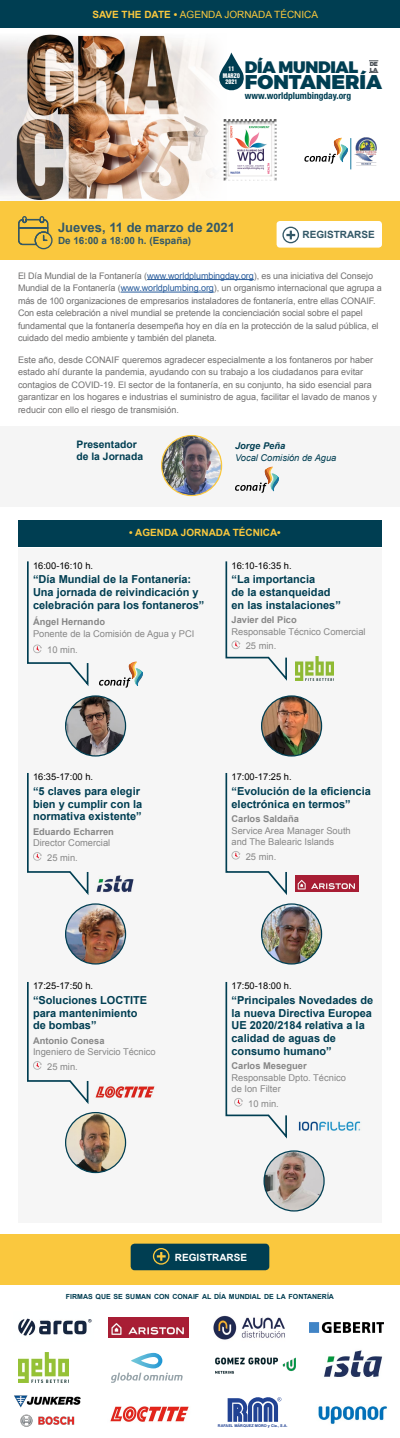
<style>
.page{position:relative;width:400px;height:1438px;background:#fff}
.page>*{position:absolute;margin:0;border:0;box-sizing:border-box;transform-origin:0 0}
.t1{font:900 19.9px "Montserrat";color:#003e52}
.t2{font:900 16.65px "Montserrat";letter-spacing:-.02em;color:#003e52}
.t3{font:700 13px "Arial";color:#335867}
.t4{font:700 11px/12.7px "Arial";color:#003e52}
.t5{font:700 10.35px/12.4px "Arial";color:#003e52}
.t6{font:10px "Arial";color:#fac83e}
.t7{font:700 10px "Arial";color:#fac83e}
.t8{font:700 10px "Arial";color:#335867}
.t9{font:700 10px "Arial";color:#fff}
.t10{font:700 9.9px "Arial";color:#335867}
.t11{font:700 condensed 9.45px "Helvetica Neue LT Std";color:#003e52}
.t12{font:9.35px/14.5px "Arial";color:#878787}
.t13{font:700 9.35px "Arial";color:#878787}
.t14{font:9.35px "Arial";color:#000}
.t15{font:italic 9.35px "Arial";color:#003e52}
.t16{font:italic 700 9.35px "Arial";color:#003e52}
.t17{font:9px/12.5px "Arial";letter-spacing:-.01em;color:#706f6f}
.t18{font:700 7px "Arial";color:#003d51}
.t19{font:5.85px/6.7px "Helvetica Inserat LT Std";color:#fff;text-align:center}
.t20{font:900 5.85px "Montserrat";color:#484f55}
.t21{font:700 3.85px "Arial";color:#214293}
.s1{font-weight:700}
.s2{color:#275b9b}
</style>
<div class="page">
<div style="left:18px;top:548px;width:364px;height:674px;background:#f6f6f6"></div>
<img style="left:0;top:34px;width:195px;height:166px">
<svg style="left:195px;top:44px;width:38px;height:158px"></svg>
<div style="left:0;top:202px;width:400px;height:58px;background:#fac83e"></div>
<div style="left:0;top:0;width:400px;height:28px;background:#003e52"></div>
<svg style="left:18px;top:216px;width:35px;height:34px"></svg>
<div style="left:277px;top:221px;width:105px;height:27px;background:#fff;border-radius:3px"></div>
<div style="left:282px;top:227px;width:17px;height:16px;border:1px solid #335867;border-radius:50%"></div>
<svg style="left:286px;top:231px;width:9px;height:8px"></svg>
<hr style="left:351px;top:138px;width:1px;height:31px;background:#1677a0">
<svg style="left:304px;top:137px;width:44px;height:27px"></svg>
<img style="left:354px;top:137px;width:23px;height:29px">
<svg style="left:218px;top:52px;width:26px;height:39px"></svg>
<div style="left:215px;top:107px;width:70px;height:82px;background:#000;opacity:.75"></div>
<div style="left:18px;top:520px;width:364px;height:26px;background:#003e52"></div>
<div style="left:0;top:426px;width:400px;height:81px;background:#f5f5f5"></div>
<svg style="left:235px;top:466px;width:44px;height:27px"></svg>
<img style="left:162px;top:436px;width:60px;height:60px;border-radius:30px">
<div style="left:161px;top:435px;width:61px;height:61px;border:1px solid #fac83e;border-radius:50%"></div>
<img style="left:66px;top:696px;width:60px;height:60px;border-radius:30px">
<div style="left:65px;top:695px;width:61px;height:62px;border:1px solid #003e52;border-radius:50%"></div>
<img style="left:262px;top:696px;width:60px;height:60px;border-radius:30px">
<div style="left:261px;top:695px;width:61px;height:62px;border:1px solid #003e52;border-radius:50%"></div>
<img style="left:66px;top:1113px;width:60px;height:60px;border-radius:30px">
<div style="left:65px;top:1112px;width:61px;height:61px;border:1px solid #003e52;border-radius:50%"></div>
<img style="left:66px;top:905px;width:59px;height:58px">
<div style="left:65px;top:903px;width:61px;height:62px;border:1px solid #003e52;border-radius:50%"></div>
<img style="left:262px;top:904px;width:60px;height:60px;border-radius:30px">
<div style="left:261px;top:903px;width:61px;height:62px;border:1px solid #003e52;border-radius:50%"></div>
<svg style="left:27px;top:561px;width:62px;height:125px"></svg>
<svg style="left:225px;top:561px;width:62px;height:120px"></svg>
<svg style="left:99px;top:661px;width:44px;height:27px"></svg>
<img style="left:295px;top:657px;width:38px;height:23px">
<svg style="left:225px;top:773px;width:62px;height:122px"></svg>
<div style="left:0;top:1234px;width:400px;height:50px;background:#fac83e"></div>
<div style="left:131px;top:1244px;width:138px;height:26px;background:#003e52;border-radius:4px"></div>
<div style="left:153px;top:1248px;width:17px;height:17px;border:1px solid #fac83e;border-radius:50%"></div>
<svg style="left:157px;top:1252px;width:9px;height:9px"></svg>
<svg style="left:27px;top:773px;width:62px;height:122px"></svg>
<img style="left:96px;top:875px;width:38px;height:18px">
<svg style="left:27px;top:982px;width:62px;height:122px"></svg>
<img style="left:264px;top:1151px;width:60px;height:60px;border-radius:30px">
<div style="left:264px;top:1150px;width:61px;height:62px;border:1px solid #003e52;border-radius:50%"></div>
<svg style="left:225px;top:982px;width:62px;height:157px"></svg>
<img style="left:295px;top:876px;width:64px;height:16px">
<img style="left:95px;top:1086px;width:60px;height:12px">
<img style="left:298px;top:1121px;width:63px;height:9px">
<img style="left:14px;top:1395px;width:67px;height:32px">
<img style="left:318px;top:1406px;width:69px;height:18px">
<svg style="left:228px;top:1397px;width:53px;height:25px"></svg>
<img style="left:110px;top:1406px;width:79px;height:16px">
<img style="left:213px;top:1315px;width:72px;height:25px">
<img style="left:310px;top:1322px;width:74px;height:10px">
<img style="left:18px;top:1318px;width:74px;height:18px">
<img style="left:108px;top:1317px;width:80px;height:20px">
<img style="left:19px;top:1352px;width:50px;height:30px">
<svg style="left:111px;top:1353px;width:72px;height:30px"></svg>
<img style="left:324px;top:1350px;width:59px;height:27px">
<img style="left:215px;top:1358px;width:81px;height:15px">
<hr style="left:147px;top:279px;width:107px;height:1px;background:#275b9b">
<hr style="left:121px;top:292px;width:93px;height:1px;background:#275b9b">
<p class="t6" style="left:92px;top:8px;width:227px"><span class="s1">SAVE THE DATE •</span> AGENDA JORNADA TÉCNICA</p>
<h2 class="t2" style="left:245px;top:56px;width:115px">DÍA MUNDIAL</h2>
<h1 class="t1" style="left:245px;top:70px;width:138px">FONTANERÍA</h1>
<p class="t20" style="left:370px;top:61px;width:10px">DE</p>
<p class="t19" style="left:228px;top:65px;width:7px">11</p>
<p class="t20" style="left:370px;top:66px;width:10px">LA</p>
<p class="t19" style="left:223px;top:72px;width:19px">MARZO<br>2021</p>
<p class="t11" style="left:245px;top:90px;width:108px">www.worldplumbingday.org</p>
<h3 class="t3" style="left:58px;top:219px;width:179px">Jueves, 11 de marzo de 2021</h3>
<p class="t10" style="left:58px;top:234px;width:135px">De 16:00 a 18:00 h. (España)</p>
<p class="t8" style="left:303px;top:228px;width:74px">REGISTRARSE</p>
<p class="t17" style="left:18px;top:269px;width:365px">El Día Mundial de la Fontanería (<span class="s2">www.worldplumbingday.org</span>), es una iniciativa del Consejo Mundial de la Fontanería (<span class="s2">www.worldplumbing.org</span>), un organismo internacional que agrupa a más de 100 organizaciones de empresarios instaladores de fontanería, entre ellas CONAIF.<br>Con esta celebración a nivel mundial se pretende la concienciación social sobre el papel fundamental que la fontanería desempeña hoy en día en la protección de la salud pública, el cuidado del medio ambiente y también del planeta.</p>
<p class="t17" style="left:18px;top:353px;width:361px">Este año, desde CONAIF queremos agradecer especialmente a los fontaneros por haber estado ahí durante la pandemia, ayudando con su trabajo a los ciudadanos para evitar contagios de COVID-19. El sector de la fontanería, en su conjunto, ha sido esencial para garantizar en los hogares e industrias el suministro de agua, facilitar el lavado de manos y reducir con ello el riesgo de transmisión.</p>
<p class="t5" style="left:76px;top:438px;width:68px">Presentador de la Jornada</p>
<p class="t16" style="left:235px;top:440px;width:52px">Jorge Peña</p>
<p class="t15" style="left:235px;top:451px;width:103px">Vocal Comisión de Agua</p>
<p class="t7" style="left:129px;top:526px;width:153px">• AGENDA JORNADA TÉCNICA•</p>
<p class="t14" style="left:33px;top:559px;width:62px">16:00-16:10 h.</p>
<p class="t4" style="left:33px;top:573px;width:173px">“Día Mundial de la Fontanería:<br>Una jornada de reivindicación y celebración para los fontaneros”</p>
<p class="t13" style="left:33px;top:616px;width:74px">Ángel Hernando</p>
<p class="t12" style="left:47px;top:625px;width:149px;line-height:16.5px;text-indent:-14px">Ponente de la Comisión de Agua y PCI<br>10 min.</p>
<p class="t14" style="left:231px;top:559px;width:62px">16:10-16:35 h.</p>
<p class="t4" style="left:232px;top:573px;width:111px">“La importancia<br>de la estanqueidad en las instalaciones”</p>
<p class="t13" style="left:232px;top:614px;width:67px">Javier del Pico</p>
<p class="t12" style="left:246px;top:624px;width:121px;text-indent:-14px">Responsable Técnico Comercial<br>25 min.</p>
<p class="t14" style="left:33px;top:771px;width:62px">16:35-17:00 h.</p>
<p class="t4" style="left:33px;top:785px;width:111px">“5 claves para elegir bien y cumplir con la normativa existente”</p>
<p class="t13" style="left:33px;top:825px;width:82px">Eduardo Echarren</p>
<p class="t12" style="left:47px;top:836px;width:65px;text-indent:-14px">Director Comercial<br>25 min.</p>
<p class="t14" style="left:232px;top:771px;width:62px">17:00-17:25 h.</p>
<p class="t4" style="left:232px;top:785px;width:141px">“Evolución de la eficiencia electrónica en termos”</p>
<p class="t13" style="left:232px;top:813px;width:69px">Carlos Saldaña</p>
<p class="t12" style="left:231px;top:825px;width:121px;line-height:11.5px">Service Area Manager South and The Balearic Islands</p>
<p class="t12" style="left:246px;top:849px;width:32px">25 min.</p>
<p class="t14" style="left:33px;top:980px;width:62px">17:25-17:50 h.</p>
<p class="t4" style="left:33px;top:994px;width:116px">“Soluciones LOCTITE para mantenimiento de bombas”</p>
<p class="t13" style="left:33px;top:1034px;width:73px">Antonio Conesa</p>
<p class="t12" style="left:47px;top:1045px;width:110px;text-indent:-14px">Ingeniero de Servicio Técnico<br>25 min.</p>
<p class="t14" style="left:232px;top:980px;width:62px">17:50-18:00 h.</p>
<p class="t4" style="left:232px;top:994px;width:143px">“Principales Novedades de la nueva Directiva Europea<br>UE 2020/2184 relativa a la calidad de aguas de consumo humano”</p>
<p class="t13" style="left:232px;top:1060px;width:77px">Carlos Meseguer</p>
<p class="t12" style="left:232px;top:1072px;width:116px;line-height:11.5px">Responsable Dpto. Técnico de Ion Filter</p>
<p class="t12" style="left:248px;top:1096px;width:32px">10 min.</p>
<p class="t9" style="left:175px;top:1250px;width:74px">REGISTRARSE</p>
<p class="t18" style="left:66px;top:1292px;width:270px">FIRMAS QUE SE SUMAN CON CONAIF AL DÍA MUNDIAL DE LA FONTANERÍA</p>
<p class="t21" style="left:218px;top:1424px;width:71px">RAFAEL MÁRQUEZ MORO y Cía., S.A.</p>
</div>
